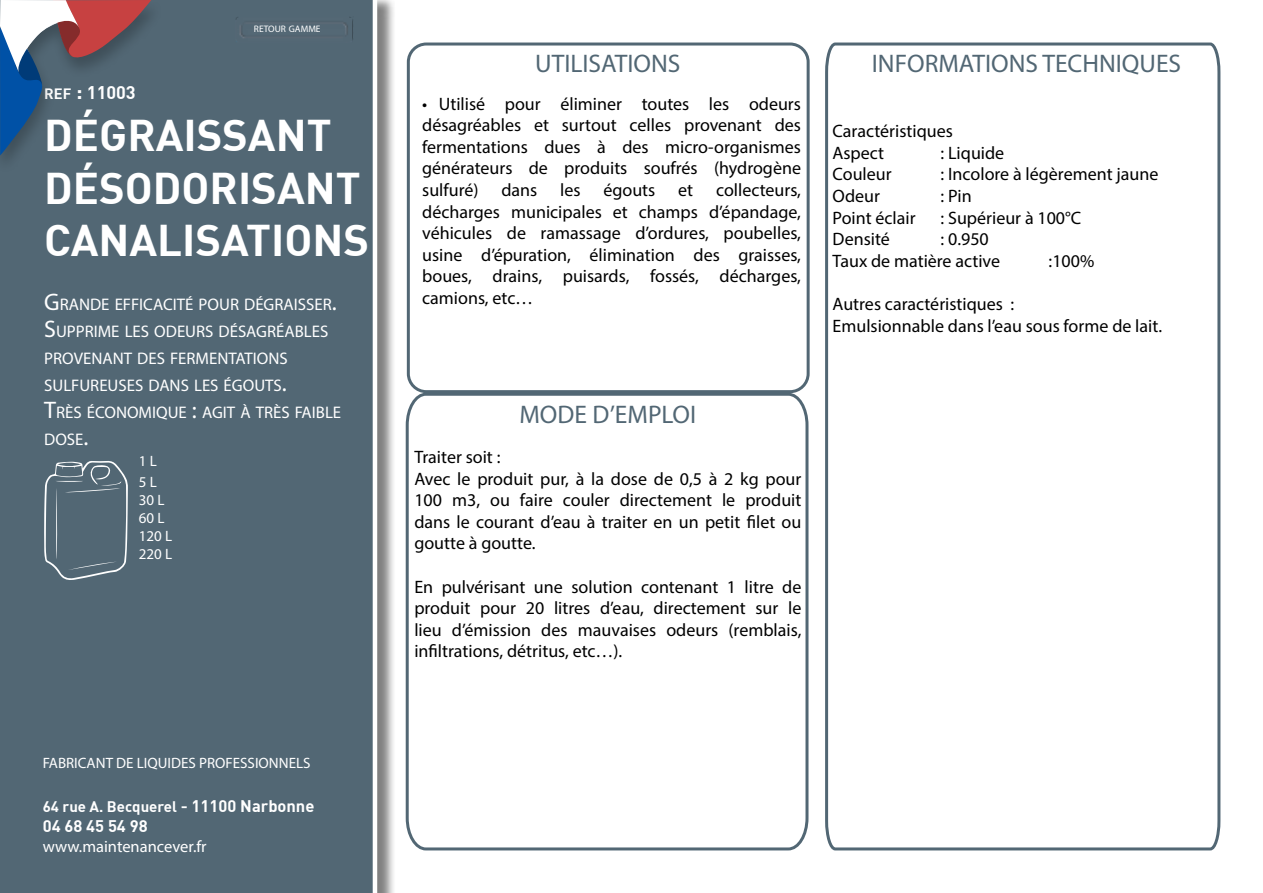
<style>
.page{position:relative;width:1263px;height:893px;background:#fff}
.page>*{position:absolute;margin:0;border:0;box-sizing:border-box;transform-origin:0 0}
.t1{font:700 43.5px/52.2px "DIN";color:#fff}
.t2{font:25.5px "Myriad Pro";color:#526774}
.t3{font:18px/21.6px "Myriad Pro";color:#000}
.t4{font:700 18px "DIN";color:#fff}
.t5{font:16.8px/27px "Myriad Pro";color:#fff}
.t6{font:16.5px "Myriad Pro";color:#fff}
.t7{font:700 16.5px "DIN";color:#fff}
.t8{font:15px "Myriad Pro";color:#fff}
.t9{font:700 15px "DIN";color:#fff}
.t10{font:15px/18px "Myriad Pro";color:#fff}
.t11{font:9.45px "Myriad Pro";color:#fff}
.s1{font-size:14.7px}
.s2{font-size:21px}
.s3{font-size:24px}
.s4{font-style:inherit}
.s5{font-size:16.5px}
</style>
<div class="page">
<div style="left:0;top:0;width:395px;height:893px;background:#000;opacity:.5"></div>
<div style="left:0;top:0;width:377px;height:893px;background:#526774"></div>
<svg style="left:44px;top:461px;width:84px;height:119px;background:#617480"></svg>
<div style="left:0;top:0;width:164px;height:176px;background:#526774"></div>
<svg style="left:0;top:0;width:151px;height:156px"></svg>
<div style="left:407px;top:43px;width:403px;height:350px;border:3px solid #526774;border-radius:18px"></div>
<svg style="left:405px;top:391px;width:404px;height:460px"></svg>
<svg style="left:825px;top:42px;width:396px;height:809px"></svg>
<div style="left:235px;top:17px;width:119px;height:25px;background:#546774"></div>
<p class="t11" style="left:254px;top:23px;width:68px">RETOUR GAMME</p>
<p class="t4" style="left:44px;top:81px;width:93px"><span class="s1">ref</span> <span class="s2">:</span> 11003</p>
<h1 class="t1" style="left:44px;top:108px;width:56px">DÉGRAISSANT<br>DÉSO</h1>
<h1 class="t1" style="left:153px;top:160px;width:55px">DORISANT</h1>
<h1 class="t1" style="left:44px;top:212px;width:26px">CANALISATIONS</h1>
<p class="t5" style="left:44px;top:290px;width:299px"><span class="s3">G</span>RANDE EFFICACITÉ POUR DÉGRAISSER<span class="s3">.<br>S</span>UPPRIME LES ODEURS DÉSAGRÉABLES<br>PROVENANT DES FERMENTATIONS<br>SULFUREUSES DANS LES ÉGOUTS<span class="s3">.<br>T</span>RÈS ÉCONOMIQUE <span class="s3">:</span> AGIT À TRÈS FAIBLE<br>DOSE<span class="s3">.</span></p>
<p class="t10" style="left:139px;top:473px;width:33px">5 L<br>30 L<br>60 L<br>120 L<br>220 L</p>
<p class="t8" style="left:139px;top:452px;width:19px">1 <span class="s4">L</span></p>
<p class="t8" style="left:43px;top:754px;width:269px">FABRICANT DE LIQUIDES PROFESSIONNELS</p>
<p class="t9" style="left:43px;top:797px;width:273px">64 rue A. Becquerel <span class="s5">- 11100 Narbonne</span></p>
<p class="t7" style="left:43px;top:815px;width:106px">04 68 45 54 98</p>
<p class="t6" style="left:43px;top:836px;width:165px">www.maintenancever.fr</p>
<h2 class="t2" style="left:535px;top:48px;width:13px">UTILISATIO</h2>
<h2 class="t2" style="left:651px;top:48px;width:29px">NS</h2>
<p class="t3" style="left:422px;top:92px;width:380px;text-align:justify">• Utilisé pour éliminer toutes les odeurs désagréables et surtout celles provenant des fermentations dues à des micro-organismes générateurs de produits soufrés (hydrogène sulfuré)</p>
<p class="t3" style="left:422px;top:179px;width:380px;text-align:justify;text-indent:294px">collecteurs, décharges municipales et champs d’épandage, véhicules de ramassage d’ordures, poubelles, usine d’épuration, élimination des graisses, boues, drains, puisards, fossés, décharges, camions, etc…</p>
<p class="t3" style="left:501px;top:179px;width:37px">dans</p>
<p class="t3" style="left:560px;top:179px;width:22px">les</p>
<p class="t3" style="left:603px;top:179px;width:53px">égouts</p>
<p class="t3" style="left:678px;top:179px;width:16px">et</p>
<h2 class="t2" style="left:519px;top:399px;width:18px">MODE</h2>
<h2 class="t2" style="left:592px;top:399px;width:37px">D’EMPLOI</h2>
<p class="t3" style="left:414px;top:446px;width:389px">Traiter soit :<br>Avec le produit pur, à la dose de 0,5 à 2 kg pour 100 m3, ou faire couler directement le produit dans le courant d’eau à traiter en un petit filet ou goutte à goutte.</p>
<p class="t3" style="left:414px;top:575px;width:389px;text-align:justify">En pulvérisant une solution contenant 1 litre de produit pour 20 litres d’eau, directement sur le lieu d’émission des mauvaises odeurs (remblais, infiltrations, détritus, etc…).</p>
<h2 class="t2" style="left:872px;top:48px;width:38px">INFORMATIO</h2>
<h2 class="t2" style="left:1009px;top:48px;width:121px">NS TECHNIQUES</h2>
<p class="t3" style="left:832px;top:120px;width:122px">Caractéristiques<br>Aspect</p>
<p class="t3" style="left:940px;top:142px;width:65px">: Liquide</p>
<p class="t3" style="left:832px;top:163px;width:61px">Couleur</p>
<p class="t3" style="left:940px;top:163px;width:219px">: Incolore à légèrement jaune</p>
<p class="t3" style="left:832px;top:185px;width:49px">Odeur</p>
<p class="t3" style="left:940px;top:185px;width:33px">: Pin</p>
<p class="t3" style="left:832px;top:206px;width:85px">Point éclair</p>
<p class="t3" style="left:940px;top:206px;width:142px">: Supérieur à 100°C</p>
<p class="t3" style="left:832px;top:228px;width:59px">Densité</p>
<p class="t3" style="left:832px;top:228px;width:169px;text-indent:108px">: 0.950<br>Taux de matière active</p>
<p class="t3" style="left:1048px;top:250px;width:47px">:100%</p>
<p class="t3" style="left:832px;top:293px;width:331px">Autres caractéristiques :<br>Emulsionnable dans l’eau sous forme de lait.</p>
</div>
